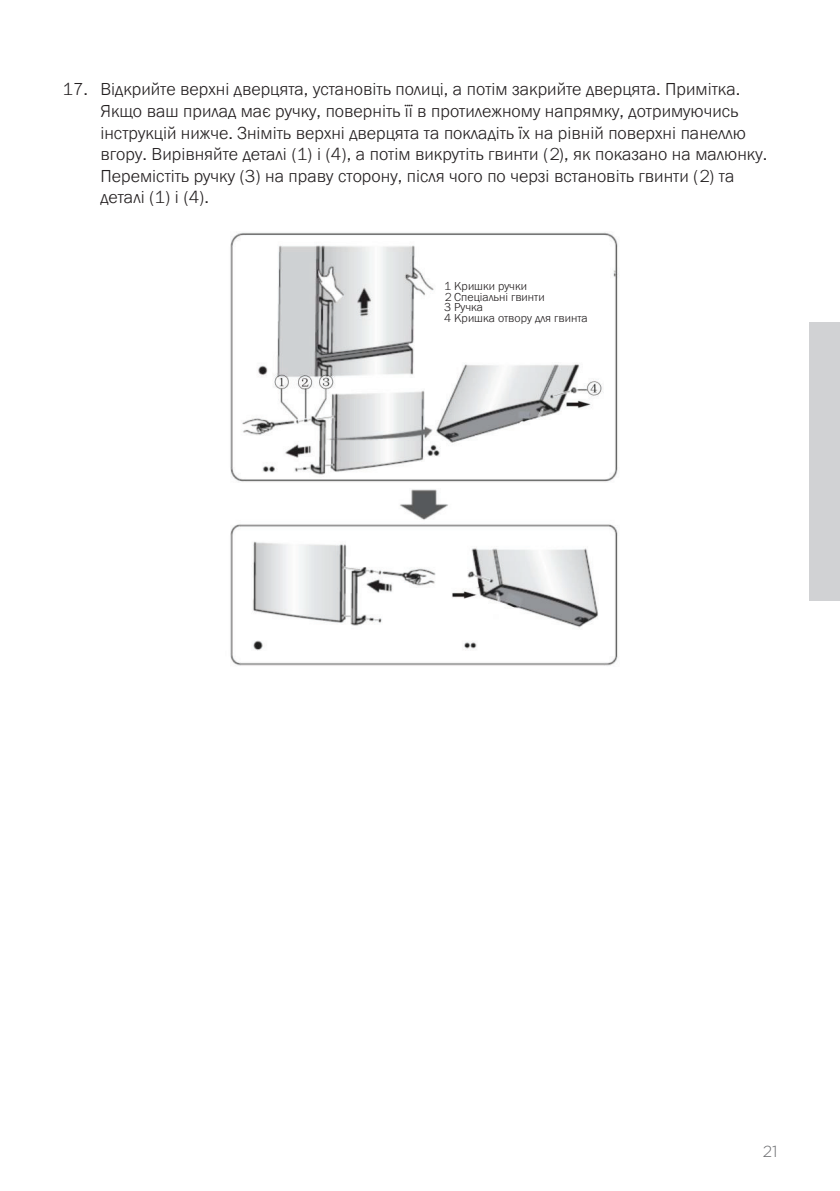
<style>
.page{position:relative;width:840px;height:1191px;background:#fff}
.page>*{position:absolute;margin:0;border:0;box-sizing:border-box;transform-origin:0 0}
.seznam_stevilke{font:300 18px/21.6px "Franklin Gothic URW";color:#231f20}
.t1{font:300 16px "Gotham";color:#6c6d70}
.besedilo{font:300 12px "Franklin Gothic URW";color:#231f20}
</style>
<div class="page">
<div style="left:808px;top:322px;width:31px;height:279px;background:#d1d2d4"></div>
<img style="left:230px;top:232px;width:389px;height:434px">
<div style="left:436px;top:245px;width:173px;height:90px;background:#fff"></div>
<div style="left:444px;top:280px;width:166px;height:52px;background:#fff"></div>
<p class="seznam_stevilke" style="left:100px;top:79px;width:668px;text-indent:-38px">17. Відкрийте верхні дверцята, установіть полиці, а потім закрийте дверцята. Примітка.<br>Якщо ваш прилад має ручку, поверніть її в протилежному напрямку, дотримуючись інструкцій нижче. Зніміть верхні дверцята та покладіть їх на рівній поверхні панеллю вгору. Вирівняйте деталі (1) і (4), а потім викрутіть гвинти (2), як показано на малюнку.<br>Перемістіть ручку (3) на праву сторону, після чого по черзі встановіть гвинти (2) та деталі (1) і (4).</p>
<p class="besedilo" style="left:444px;top:278px;width:84px">1 Кришки ручки</p>
<p class="besedilo" style="left:444px;top:289px;width:102px">2 Спеціальні гвинти</p>
<p class="besedilo" style="left:444px;top:300px;width:41px">3 Ручка</p>
<p class="besedilo" style="left:444px;top:311px;width:145px">4 Кришка отвору для гвинта</p>
<p class="t1" style="left:762px;top:1140px;width:16px">21</p>
</div>
